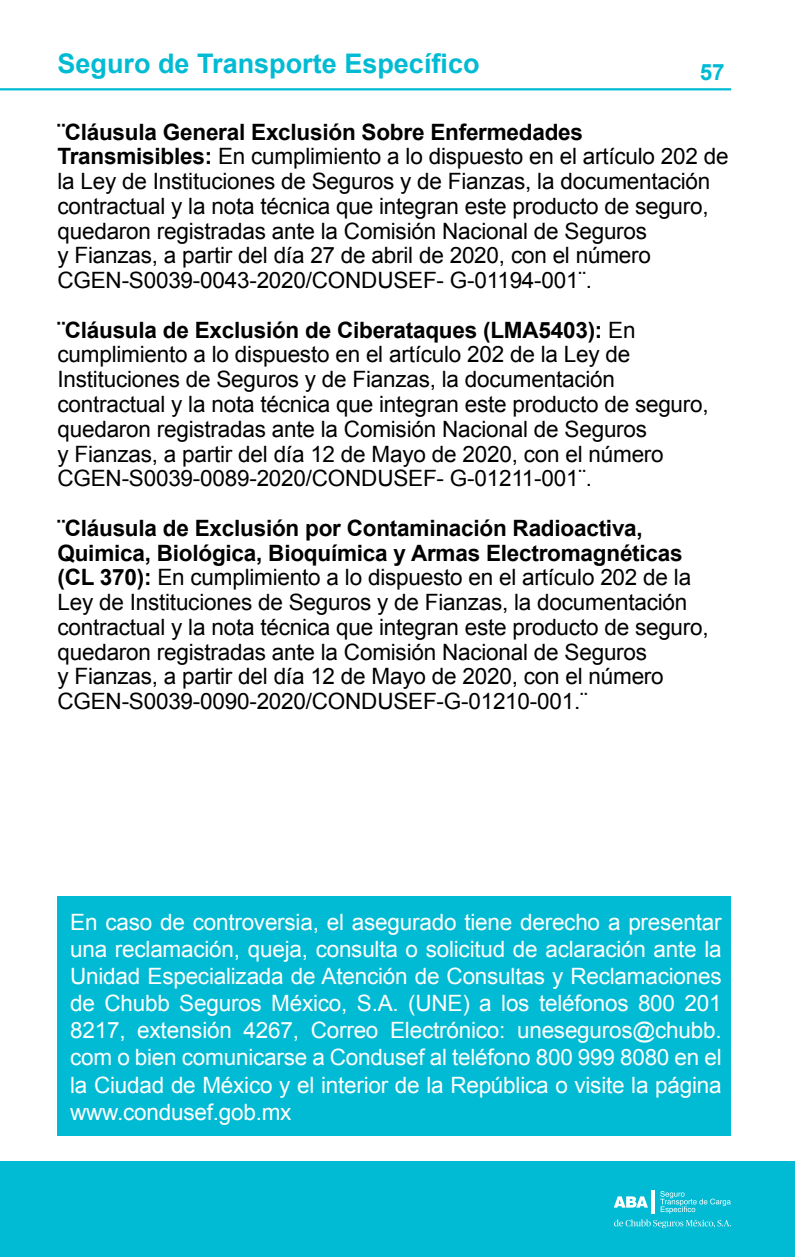
<style>
.page{position:relative;width:795px;height:1257px;background:#fff}
.page>*{position:absolute;margin:0;border:0;box-sizing:border-box;transform-origin:0 0}
.t1{font:700 27px "Arial";color:#00bbd3}
.t2{font:22.5px/24.8px "Arial";letter-spacing:-.01em;color:#000}
.t3{font:22.5px/27px "Arial";letter-spacing:-.01em;color:#fff;text-align:justify}
.t4{font:700 22.5px "Arial";color:#00bbd3}
.s1{font-weight:700}
</style>
<div class="page">
<div style="left:0;top:1161px;width:794px;height:95px;background:#00bbd3"></div>
<hr style="left:0;top:88px;width:730px;height:2px;background:#00bbd3">
<svg style="left:660px;top:1190px;width:70px;height:23px"></svg>
<svg style="left:614px;top:1196px;width:33px;height:11px"></svg>
<hr style="left:651px;top:1190px;width:3px;height:23px;background:#fff">
<svg style="left:614px;top:1219px;width:116px;height:9px"></svg>
<div style="left:57px;top:896px;width:673px;height:239px;background:#00bbd3"></div>
<p class="t1" style="left:57px;top:45px;width:423px">Seguro de Transporte Específico</p>
<p class="t4" style="left:699px;top:57px;width:27px">57</p>
<p class="t2" style="left:57px;top:120px;width:672px"><span class="s1">¨Cláusula General Exclusión Sobre Enfermedades Transmisibles:</span> En cumplimiento a lo dispuesto en el artículo 202 de la Ley de Instituciones de Seguros y de Fianzas, la documentación contractual y la nota técnica que integran este producto de seguro, quedaron registradas ante la Comisión Nacional de Seguros<br>y Fianzas, a partir del día 27 de abril de 2020, con el número CGEN-S0039-0043-2020/CONDUSEF- G-01194-001¨.</p>
<p class="t2" style="left:57px;top:318px;width:652px"><span class="s1">¨Cláusula de Exclusión de Ciberataques (LMA5403):</span> En cumplimiento a lo dispuesto en el artículo 202 de la Ley de Instituciones de Seguros y de Fianzas, la documentación contractual y la nota técnica que integran este producto de seguro, quedaron registradas ante la Comisión Nacional de Seguros<br>y Fianzas, a partir del día 12 de Mayo de 2020, con el número CGEN-S0039-0089-2020/CONDUSEF- G-01211-001¨.</p>
<p class="t2" style="left:57px;top:516px;width:652px"><span class="s1">¨Cláusula de Exclusión por Contaminación Radioactiva, Quimica, Biológica, Bioquímica y Armas Electromagnéticas (CL 370):</span> En cumplimiento a lo dispuesto en el artículo 202 de la Ley de Instituciones de Seguros y de Fianzas, la documentación contractual y la nota técnica que integran este producto de seguro, quedaron registradas ante la Comisión Nacional de Seguros<br>y Fianzas, a partir del día 12 de Mayo de 2020, con el número CGEN-S0039-0090-2020/CONDUSEF-G-01210-001.¨</p>
<p class="t3" style="left:70px;top:909px;width:652px">En caso de controversia, el asegurado tiene derecho a presentar una reclamación, queja, consulta o solicitud de aclaración ante la Unidad Especializada de Atención de Consultas y Reclamaciones de Chubb Seguros México, S.A. (UNE) a los teléfonos 800 201<br>8217, extensión 4267, Correo Electrónico: uneseguros@chubb. com o bien comunicarse a Condusef al teléfono 800 999 8080 en el la Ciudad de México y el interior de la República o visite la página www.condusef.gob.mx</p>
</div>
